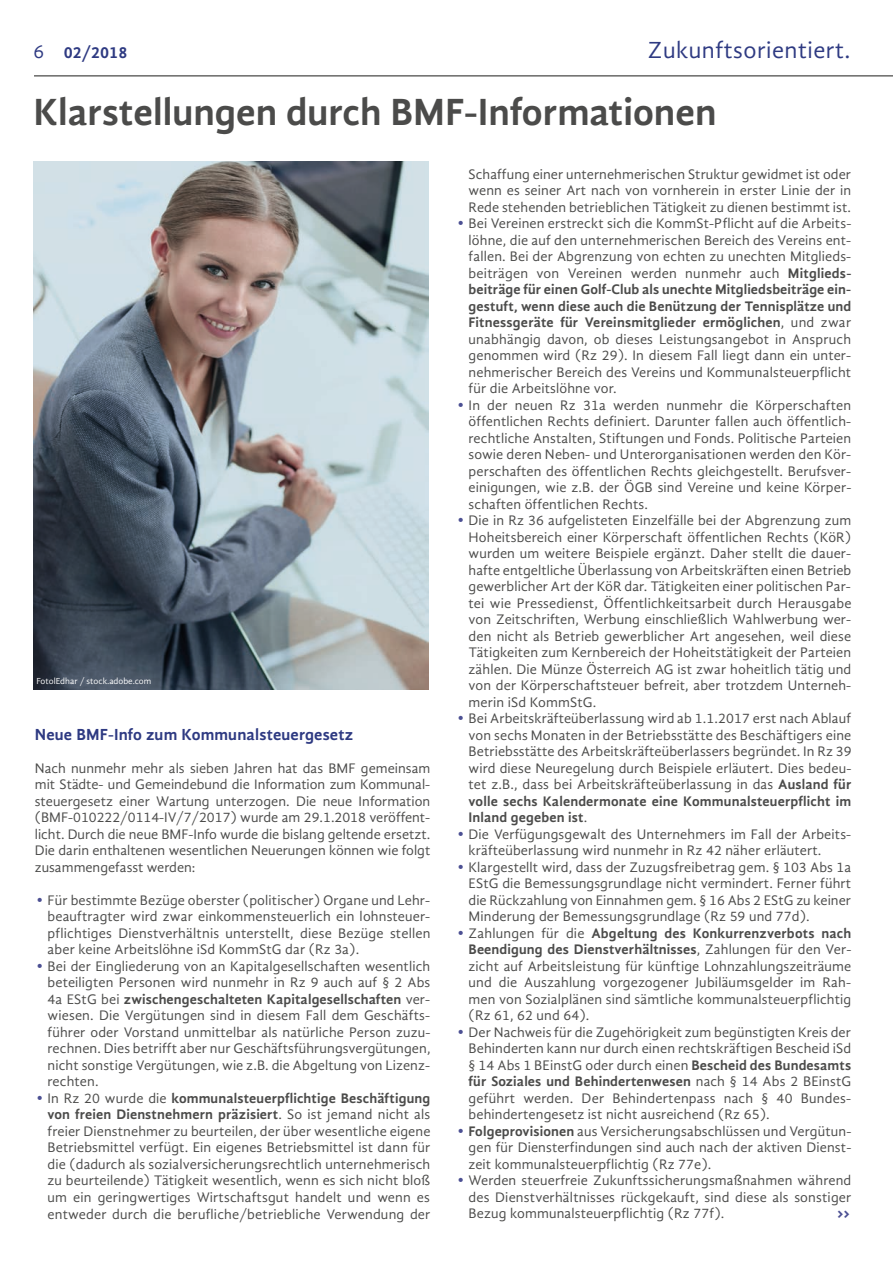
<style>
.page{position:relative;width:893px;height:1263px;background:#fff}
.page>*{position:absolute;margin:0;border:0;box-sizing:border-box;transform-origin:0 0}
.t1{font:700 39px "Gandhi Sans";color:#4b4b4a}
.t2{font:24px "Gandhi Sans";letter-spacing:.02em;color:#2e3a82}
.t3{font:700 16.5px "Gandhi Sans";letter-spacing:.01em;color:#2e3a82}
.t4{font:15px "Zeroes";color:#4c5093}
.t5{font:14.25px/16.5px "Gandhi Sans";letter-spacing:.01em;color:#4b4b4a;text-align:justify}
.t6{font:9px "Gandhi Sans";color:#fff}
.s1{font-weight:400;font-size:19.5px}
.s2{font-family:"Corporate A";font-size:15px;color:#4c5093}
.s3{font-weight:700}
</style>
<div class="page">
<img style="left:33px;top:161px;width:396px;height:528px">
<hr style="left:34px;top:76px;width:859px;height:1px;background:#1d1d1b">
<p class="t3" style="left:33px;top:43px;width:96px"><span class="s1">6</span> 02/2018</p>
<h2 class="t2" style="left:648px;top:36px;width:204px">Zukunftsorientiert.</h2>
<h1 class="t1" style="left:33px;top:89px;width:685px">Klarstellungen durch BMF-Informationen</h1>
<p class="t6" style="left:36px;top:676px;width:116px">FotolEdhar / stock.adobe.com</p>
<p class="t3" style="left:35px;top:725px;width:320px">Neue BMF-Info zum Kommunalsteuergesetz</p>
<p class="t5" style="left:35px;top:760px;width:397px">Nach nunmehr mehr als sieben Jahren hat das BMF gemeinsam mit Städte- und Gemeindebund die Information zum Kommunal&shy;steuergesetz einer Wartung unterzogen. Die neue Information (BMF-010222/0114-IV/7/2017) wurde am 29.1.2018 veröffent&shy;licht. Durch die neue BMF-Info wurde die bislang geltende ersetzt.<br>Die darin enthaltenen wesentlichen Neuerungen können wie folgt zusammengefasst werden:</p>
<p class="t5" style="left:48px;top:892px;width:384px;text-indent:-13px"><span class="s2">•</span> Für bestimmte Bezüge oberster (politischer) Organe und Lehr&shy;beauftragter wird zwar einkommensteuerlich ein lohnsteuer&shy;pflichtiges Dienstverhältnis unterstellt, diese Bezüge stellen aber keine Arbeitslöhne iSd KommStG dar (Rz 3a).</p>
<p class="t5" style="left:48px;top:958px;width:384px;text-indent:-13px"><span class="s2">•</span> Bei der Eingliederung von an Kapitalgesellschaften wesentlich beteiligten Personen wird nunmehr in Rz 9 auch auf § 2 Abs 4a EStG bei <span class="s3">zwischengeschalteten Kapitalgesellschaften</span> ver&shy;wiesen. Die Vergütungen sind in diesem Fall dem Geschäfts&shy;führer oder Vorstand unmittelbar als natürliche Person zuzu&shy;rechnen. Dies betrifft aber nur Geschäftsführungsvergütungen, nicht sonstige Vergütungen, wie z.B. die Abgeltung von Lizenz&shy;rechten.</p>
<p class="t5" style="left:48px;top:1090px;width:384px;text-indent:-13px"><span class="s2">•</span> In Rz 20 wurde die <span class="s3">kommunalsteuerpflichtige Beschäftigung von freien Dienstnehmern präzisiert</span>. So ist jemand nicht als freier Dienstnehmer zu beurteilen, der über wesentliche eigene Betriebsmittel verfügt. Ein eigenes Betriebsmittel ist dann für die (dadurch als sozialversicherungsrechtlich unternehmerisch zu beurteilende) Tätigkeit wesentlich, wenn es sich nicht bloß um ein geringwertiges Wirtschaftsgut handelt und wenn es entweder durch die berufliche/betriebliche Verwendung der</p>
<p class="t5" style="left:469px;top:166px;width:384px">Schaffung einer unternehmerischen Struktur gewidmet ist oder wenn es seiner Art nach von vornherein in erster Linie der in Rede stehenden betrieblichen Tätigkeit zu dienen bestimmt ist.</p>
<p class="t5" style="left:469px;top:215px;width:384px;text-indent:-13px"><span class="s2">•</span> Bei Vereinen erstreckt sich die KommSt-Pflicht auf die Arbeits&shy;löhne, die auf den unternehmerischen Bereich des Vereins ent&shy;fallen. Bei der Abgrenzung von echten zu unechten Mitglieds&shy;beiträgen von Vereinen werden nunmehr auch <span class="s3">Mitglieds&shy;beiträge für einen Golf-Club als unechte Mitgliedsbeiträge ein&shy;gestuft, wenn diese auch die Benützung der Tennisplätze und Fitnessgeräte für Vereinsmitglieder ermöglichen</span>, und zwar unabhängig davon, ob dieses Leistungsangebot in Anspruch genommen wird (Rz 29). In diesem Fall liegt dann ein unter&shy;nehmerischer Bereich des Vereins und Kommunalsteuerpflicht für die Arbeitslöhne vor.</p>
<p class="t5" style="left:469px;top:397px;width:384px;text-indent:-13px"><span class="s2">•</span> In der neuen Rz 31a werden nunmehr die Körperschaften öffentlichen Rechts definiert. Darunter fallen auch öffentlich&shy;rechtliche Anstalten, Stiftungen und Fonds. Politische Parteien sowie deren Neben- und Unterorganisationen werden den Kör&shy;perschaften des öffentlichen Rechts gleichgestellt. Berufsver&shy;einigungen, wie z.B. der ÖGB sind Vereine und keine Körper&shy;schaften öffentlichen Rechts.</p>
<p class="t5" style="left:469px;top:512px;width:384px;text-indent:-13px"><span class="s2">•</span> Die in Rz 36 aufgelisteten Einzelfälle bei der Abgrenzung zum Hoheitsbereich einer Körperschaft öffentlichen Rechts (KöR) wurden um weitere Beispiele ergänzt. Daher stellt die dauer&shy;hafte entgeltliche Überlassung von Arbeitskräften einen Betrieb gewerblicher Art der KöR dar. Tätigkeiten einer politischen Par&shy;tei wie Pressedienst, Öffentlichkeitsarbeit durch Herausgabe von Zeitschriften, Werbung einschließlich Wahlwerbung wer&shy;den nicht als Betrieb gewerblicher Art angesehen, weil diese Tätigkeiten zum Kernbereich der Hoheitstätigkeit der Parteien zählen. Die Münze Österreich AG ist zwar hoheitlich tätig und von der Körperschaftsteuer befreit, aber trotzdem Unterneh&shy;merin iSd KommStG.</p>
<p class="t5" style="left:469px;top:710px;width:384px;text-indent:-13px"><span class="s2">•</span> Bei Arbeitskräfteüberlassung wird ab 1.1.2017 erst nach Ablauf von sechs Monaten in der Betriebsstätte des Beschäftigers eine Betriebsstätte des Arbeitskräfteüberlassers begründet. In Rz 39 wird diese Neuregelung durch Beispiele erläutert. Dies bedeu&shy;tet z.B., dass bei Arbeitskräfteüberlassung in das <span class="s3">Ausland für volle sechs Kalendermonate eine Kommunalsteuerpflicht im Inland gegeben ist</span>.</p>
<p class="t5" style="left:469px;top:826px;width:384px;text-indent:-13px"><span class="s2">•</span> Die Verfügungsgewalt des Unternehmers im Fall der Arbeits&shy;kräfteüberlassung wird nunmehr in Rz 42 näher erläutert.</p>
<p class="t5" style="left:469px;top:859px;width:384px;text-indent:-13px"><span class="s2">•</span> Klargestellt wird, dass der Zuzugsfreibetrag gem. § 103 Abs 1a EStG die Bemessungsgrundlage nicht vermindert. Ferner führt die Rückzahlung von Einnahmen gem. § 16 Abs 2 EStG zu keiner Minderung der Bemessungsgrundlage (Rz 59 und 77d).</p>
<p class="t5" style="left:469px;top:925px;width:384px;text-indent:-13px"><span class="s2">•</span> Zahlungen für die <span class="s3">Abgeltung des Konkurrenzverbots nach Beendigung des Dienstverhältnisses</span>, Zahlungen für den Ver&shy;zicht auf Arbeitsleistung für künftige Lohnzahlungszeiträume und die Auszahlung vorgezogener Jubiläumsgelder im Rah&shy;men von Sozialplänen sind sämtliche kommunalsteuerpflichtig (Rz 61, 62 und 64).</p>
<p class="t5" style="left:469px;top:1024px;width:384px;text-indent:-13px"><span class="s2">•</span> Der Nachweis für die Zugehörigkeit zum begünstigten Kreis der Behinderten kann nur durch einen rechtskräftigen Bescheid iSd § 14 Abs 1 BEinstG oder durch einen <span class="s3">Bescheid des Bundesamts für Soziales und Behindertenwesen</span> nach § 14 Abs 2 BEinstG geführt werden. Der Behindertenpass nach § 40 Bundes&shy;behindertengesetz ist nicht ausreichend (Rz 65).</p>
<p class="t5" style="left:469px;top:1123px;width:384px;text-indent:-13px"><span class="s2">•</span> <span class="s3">Folgeprovisionen</span> aus Versicherungsabschlüssen und Vergütun&shy;gen für Diensterfindungen sind auch nach der aktiven Dienst&shy;zeit kommunalsteuerpflichtig (Rz 77e).</p>
<p class="t5" style="left:469px;top:1172px;width:384px;text-indent:-13px"><span class="s2">•</span> Werden steuerfreie Zukunftssicherungsmaßnahmen während des Dienstverhältnisses rückgekauft, sind diese als sonstiger Bezug kommunalsteuerpflichtig (Rz 77f).</p>
<p class="t4" style="left:837px;top:1206px;width:14px">&gt;&gt;</p>
</div>
